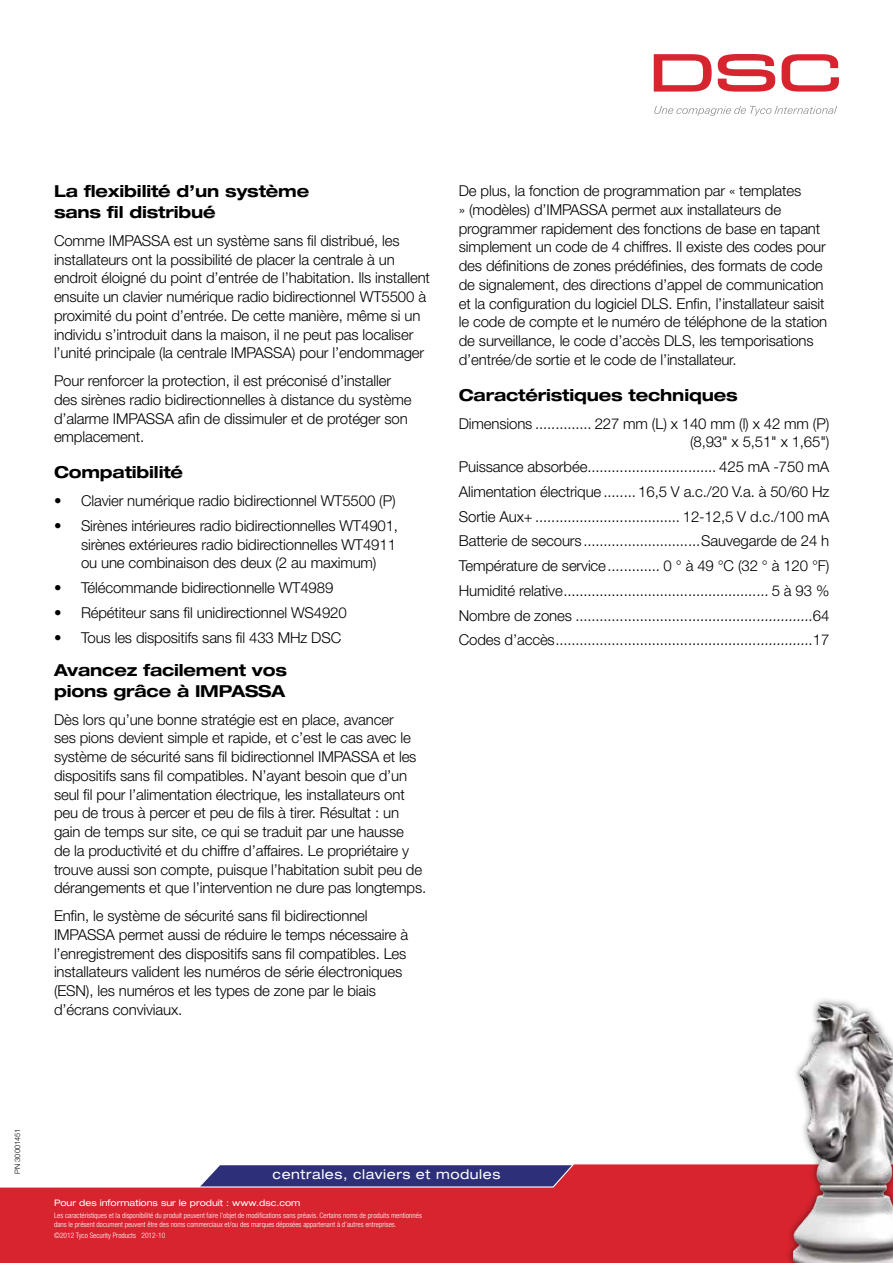
<style>
.page{position:relative;width:893px;height:1263px;background:#fff}
.page>*{position:absolute;margin:0;border:0;box-sizing:border-box;transform-origin:0 0}
.t1{font:700 expanded 16.5px/21px "Helvetica Neue LT Std";letter-spacing:-.01em;color:#000}
.t2{font:300 15px/18.8px "Helvetica Neue LT Pro";letter-spacing:-.01em;color:#000}
.t3{font:expanded 13.5px "Helvetica Neue LT Std";letter-spacing:.04em;color:#fff}
.t4{font:expanded 9px "Helvetica Neue LT Std";color:#fff}
.t5{font:300 condensed 7.5px/9px "Helvetica Neue LT Pro";color:#fff}
.t6{font:300 7.5px "Helvetica Neue LT Pro";color:#000}
</style>
<div class="page">
<svg style="left:0;top:1164px;width:785px;height:99px;background:#c93546"></svg>
<svg style="left:654px;top:54px;width:58px;height:38px"></svg>
<svg style="left:718px;top:54px;width:57px;height:38px"></svg>
<svg style="left:782px;top:54px;width:57px;height:38px"></svg>
<svg style="left:654px;top:106px;width:183px;height:10px"></svg>
<div style="left:785px;top:996px;width:108px;height:267px;background:#000;opacity:.6"></div>
<img style="left:793px;top:996px;width:100px;height:267px">
<p class="t1" style="left:54px;top:180px;width:257px">La flexibilité d’un système sans fil distribué</p>
<p class="t2" style="left:54px;top:231px;width:378px">Comme IMPASSA est un système sans fil distribué, les installateurs ont la possibilité de placer la centrale à un endroit éloigné du point d’entrée de l’habitation. Ils installent ensuite un clavier numérique radio bidirectionnel WT5500 à proximité du point d’entrée. De cette manière, même si un individu s’introduit dans la maison, il ne peut pas localiser l’unité principale (la centrale IMPASSA) pour l’endommager</p>
<p class="t2" style="left:54px;top:371px;width:359px">Pour renforcer la protection, il est préconisé d’installer des sirènes radio bidirectionnelles à distance du système d’alarme IMPASSA afin de dissimuler et de protéger son emplacement.</p>
<p class="t1" style="left:54px;top:462px;width:131px">Compatibilité</p>
<p class="t2" style="left:54px;top:491px;width:343px">• Clavier numérique radio bidirectionnel WT5500 (P)</p>
<p class="t2" style="left:81px;top:516px;width:319px;text-indent:-27px">• Sirènes intérieures radio bidirectionnelles WT4901, sirènes extérieures radio bidirectionnelles WT4911 ou une combinaison des deux (2 au maximum)</p>
<p class="t2" style="left:54px;top:578px;width:281px">• Télécommande bidirectionnelle WT4989</p>
<p class="t2" style="left:54px;top:603px;width:294px">• Répétiteur sans fil unidirectionnel WS4920</p>
<p class="t2" style="left:54px;top:628px;width:289px">• Tous les dispositifs sans fil 433 MHz DSC</p>
<p class="t1" style="left:54px;top:659px;width:235px">Avancez facilement vos pions grâce à IMPASSA</p>
<p class="t2" style="left:54px;top:709px;width:374px">Dès lors qu’une bonne stratégie est en place, avancer<br>ses pions devient simple et rapide, et c’est le cas avec le système de sécurité sans fil bidirectionnel IMPASSA et les dispositifs sans fil compatibles. N’ayant besoin que d’un seul fil pour l’alimentation électrique, les installateurs ont peu de trous à percer et peu de fils à tirer. Résultat : un gain de temps sur site, ce qui se traduit par une hausse<br>de la productivité et du chiffre d’affaires. Le propriétaire y trouve aussi son compte, puisque l’habitation subit peu de dérangements et que l’intervention ne dure pas longtemps.</p>
<p class="t2" style="left:54px;top:906px;width:356px">Enfin, le système de sécurité sans fil bidirectionnel IMPASSA permet aussi de réduire le temps nécessaire à l’enregistrement des dispositifs sans fil compatibles. Les installateurs valident les numéros de série électroniques (ESN), les numéros et les types de zone par le biais d’écrans conviviaux.</p>
<p class="t2" style="left:459px;top:181px;width:370px">De plus, la fonction de programmation par « templates<br>» (modèles) d’IMPASSA permet aux installateurs de programmer rapidement des fonctions de base en tapant simplement un code de 4 chiffres. Il existe des codes pour des définitions de zones prédéfinies, des formats de code de signalement, des directions d’appel de communication et la configuration du logiciel DLS. Enfin, l’installateur saisit le code de compte et le numéro de téléphone de la station de surveillance, le code d’accès DLS, les temporisations d’entrée/de sortie et le code de l’installateur.</p>
<p class="t1" style="left:459px;top:384px;width:280px">Caractéristiques techniques</p>
<p class="t2" style="left:459px;top:414px;width:372px;text-align:right">Dimensions .............. 227 mm (L) x 140 mm (l) x 42 mm (P) (8,93" x 5,51" x 1,65")</p>
<p class="t2" style="left:459px;top:454px;width:372px;line-height:24.8px;text-align:justify">Puissance absorbée................................ 425 mA -750 mA Alimentation électrique ........ 16,5 V a.c./20 V.a. à 50/60 Hz Sortie Aux+ .................................... 12-12,5 V d.c./100 mA Batterie de secours.............................Sauvegarde de 24 h Température de service............. 0 ° à 49 °C (32 ° à 120 °F)<br>Humidité relative................................................... 5 à 93 % Nombre de zones ...........................................................64<br>Codes d’accès................................................................17</p>
<p class="t6" style="left:13px;top:1174px;width:47px;rotate:-90deg">PN 30001451</p>
<p class="t3" style="left:273px;top:1165px;width:229px">centrales, claviers et modules</p>
<p class="t4" style="left:54px;top:1197px;width:248px">Pour des informations sur le produit : www.dsc.com</p>
<p class="t5" style="left:54px;top:1210px;width:369px">Les caractéristiques et la disponibilité du produit peuvent faire l’objet de modifications sans préavis. Certains noms de produits mentionnés dans le présent document peuvent être des noms commerciaux et/ou des marques déposées appartenant à d’autres entreprises.</p>
<p class="t5" style="left:54px;top:1231px;width:113px">©2012 Tyco Security Products 2012-10</p>
</div>
